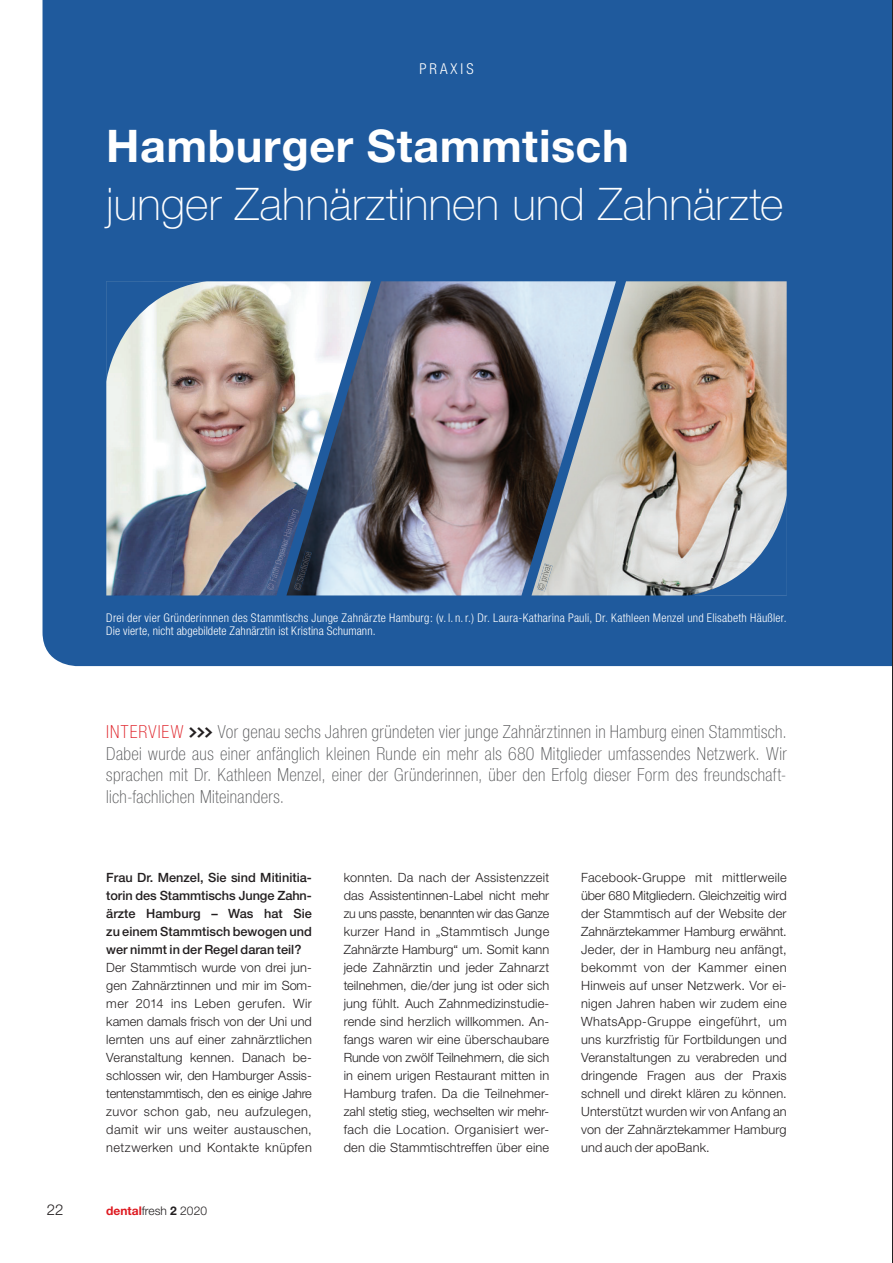
<style>
.page{position:relative;width:893px;height:1263px;background:#fff}
.page>*{position:absolute;margin:0;border:0;box-sizing:border-box;transform-origin:0 0}
.t1{font:100 45px "Helvetica Neue";letter-spacing:.005em;color:#fff}
.t2{font:700 45px "Helvetica Neue";letter-spacing:.01em;color:#fff}
.t3{font:100 condensed 18px/21.6px "Helvetica Neue";letter-spacing:.02em;color:#57585a;text-align:justify}
.t4{font:300 condensed 15px "Helvetica Neue";letter-spacing:.2em;color:#fff}
.t5{font:300 15px "Helvetica Neue";color:#231f20}
.t6{font:300 12.75px/18px "Helvetica Neue";letter-spacing:.02em;color:#231f20;text-align:justify}
.t7{font:500 12.75px/18px "Helvetica Neue";color:#231f20;text-align:justify}
.t8{font:300 condensed 12px/13.5px "Helvetica Neue";letter-spacing:.015em;color:#fff}
.t9{font:300 12px "Helvetica Neue";color:#231f20}
.s1{color:#de1920}
.s2{font-family:"The Sans";font-weight:700;font-stretch:normal;color:#231f20}
.s3{font-weight:700;color:#de1920}
.s4{font-weight:700}
</style>
<div class="page">
<div style="left:43px;top:0;width:849px;height:666px;background:#1f5a9d"></div>
<img style="left:106px;top:281px;width:180px;height:314px">
<img style="left:286px;top:281px;width:245px;height:314px">
<img style="left:531px;top:281px;width:256px;height:314px">
<svg style="left:106px;top:281px;width:101px;height:101px;background:#a6b1ba"></svg>
<svg style="left:686px;top:495px;width:101px;height:101px;background:#a2afbe"></svg>
<hr style="left:892px;top:0;width:1px;height:1263px;background:#231f20">
<img style="left:266px;top:508px;width:33px;height:83px">
<img style="left:294px;top:551px;width:18px;height:40px">
<img style="left:537px;top:563px;width:15px;height:28px">
<p class="t4" style="left:419px;top:60px;width:56px">PRAXIS</p>
<h1 class="t2" style="left:106px;top:118px;width:524px">Hamburger Stammtisch</h1>
<h1 class="t1" style="left:106px;top:178px;width:679px">junger Zahnärztinnen und Zahnärzte</h1>
<p class="t8" style="left:106px;top:611px;width:682px">Drei der vier Gründerinnnen des Stammtischs Junge Zahnärzte Hamburg: (v. l. n. r.) Dr. Laura-Katharina Pauli, Dr. Kathleen Menzel und Elisabeth Häußler.<br>Die vierte, nicht abgebildete Zahnärztin ist Kristina Schumann.</p>
<p class="t3" style="left:106px;top:721px;width:682px"><span class="s1">INTERVIEW</span> <span class="s2">&gt;&gt;&gt;</span> Vor genau sechs Jahren gründeten vier junge Zahnärztinnen in Hamburg einen Stammtisch.<br>Dabei wurde aus einer anfänglich kleinen Runde ein mehr als 680 Mitglieder umfassendes Netzwerk. Wir sprachen mit Dr. Kathleen Menzel, einer der Gründerinnen, über den Erfolg dieser Form des freundschaft&shy;lich-fachlichen Miteinanders.</p>
<p class="t7" style="left:106px;top:868px;width:207px">Frau Dr. Menzel, Sie sind Mitinitia&shy;torin des Stammtischs Junge Zahn - ärzte Hamburg – Was hat Sie zu einem Stammtisch bewogen und wer nimmt in der Regel daran teil?</p>
<p class="t6" style="left:106px;top:958px;width:207px">Der Stammtisch wurde von drei jun&shy;gen Zahnärztinnen und mir im Som&shy;mer 2014 ins Leben gerufen. Wir kamen damals frisch von der Uni und lernten uns auf einer zahnärztlichen Veranstaltung kennen. Danach be&shy;schlossen wir, den Hamburger Assis&shy;tentenstammtisch, den es einige Jahre zuvor schon gab, neu aufzulegen, damit wir uns weiter austauschen, netzwerken und Kontakte knüpfen</p>
<p class="t5" style="left:47px;top:1200px;width:18px">22</p>
<p class="t9" style="left:106px;top:1203px;width:102px"><span class="s3">dental</span>fresh <span class="s4">2</span> 2020</p>
<p class="t6" style="left:344px;top:868px;width:207px">konnten. Da nach der Assistenzzeit das Assistentinnen-Label nicht mehr zu uns passte, benannten wir das Ganze kurzer Hand in „Stammtisch Junge Zahnärzte Hamburg“ um. Somit kann jede Zahnärztin und jeder Zahnarzt teilnehmen, die/der jung ist oder sich jung fühlt. Auch Zahnmedizinstudie&shy;rende sind herzlich willkommen. An&shy;fangs waren wir eine überschaubare Runde von zwölf Teilnehmern, die sich in einem urigen Restaurant mitten in Hamburg trafen. Da die Teilnehmer&shy;zahl stetig stieg, wechselten wir mehr&shy;fach die Location. Organisiert wer&shy;den die Stammtischtreffen über eine</p>
<p class="t6" style="left:581px;top:868px;width:207px">Face book-Gruppe mit mittlerweile über 680 Mitgliedern. Gleichzeitig wird der Stammtisch auf der Website der Zahnärztekammer Hamburg erwähnt.<br>Jeder, der in Hamburg neu anfängt, bekommt von der Kammer einen Hinweis auf unser Netzwerk. Vor ei&shy;nigen Jahren haben wir zudem eine WhatsApp-Gruppe eingeführt, um uns kurzfristig für Fortbildungen und Veran staltungen zu verabreden und dringende Fragen aus der Praxis schnell und direkt klären zu können.<br>Unterstützt wurden wir von Anfang an von der Zahnärztekammer Hamburg und auch der apoBank.</p>
</div>
